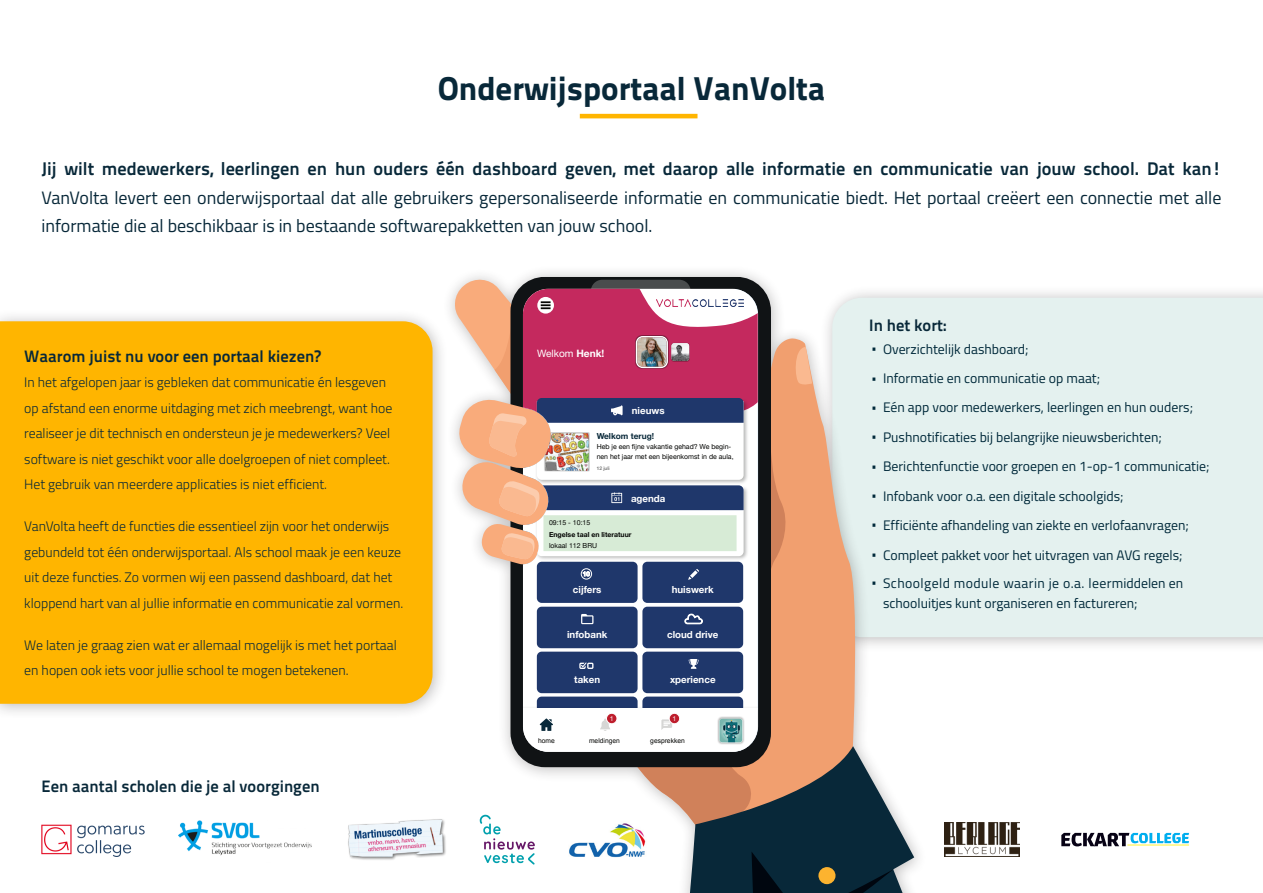
<style>
.page{position:relative;width:1263px;height:893px;background:#fff}
.page>*{position:absolute;margin:0;border:0;box-sizing:border-box;transform-origin:0 0}
.t1{font:33px "Titillium Text 25 L 999 wt";color:#082839}
.t2{font:18.3px "Titillium Text 25 L 800 wt";color:#082839}
.t3{font:18px/28.5px "Titillium";color:#082839}
.t4{font:16.5px "Titillium Text 25 L 800 wt";color:#082839}
.t5{font:300 13.8px/25.5px "Titillium";color:#082839}
.t6{font:13.8px/20.2px "Titillium";color:#00293a}
.t7{font:11.25px "Titillium Light Upright";color:#00293a}
.t8{font:10.2px "Helvetica Neue";color:#fff}
.t9{font:700 9.75px "Helvetica Neue";color:#fff}
.t10{font:700 8.4px "Helvetica Neue";color:#082839}
.t11{font:6.9px/11.1px "Helvetica Neue";color:#040503}
.t12{font:6.6px "Arial";color:#040503}
.t13{font:6.6px "Arial";color:#fff}
.t14{font:500 4.8px "Helvetica Neue";color:#666}
.s1{font-weight:700}
</style>
<div class="page">
<img style="left:178px;top:820px;width:134px;height:36px">
<div style="left:819px;top:285px;width:444px;height:368px;background:#231f20;opacity:.3"></div>
<div style="left:955px;top:298px;width:308px;height:339px;background:#e4f1ef"></div>
<div style="left:443px;top:264px;width:512px;height:629px;background:#231f20;opacity:.3"></div>
<svg style="left:543px;top:338px;width:317px;height:555px"></svg>
<div style="left:510px;top:277px;width:261px;height:490px;background:#101315;border-radius:34px"></div>
<svg style="left:619px;top:736px;width:331px;height:157px"></svg>
<div style="left:818px;top:867px;width:18px;height:17px;background:#fcb32f;border-radius:50%"></div>
<hr style="left:580px;top:114px;width:117px;height:4px;background:#ffb500">
<svg style="left:523px;top:637px;width:235px;height:69px;background:#f0f2f5"></svg>
<div style="left:537px;top:607px;width:101px;height:41px;background:#1f376b;border-radius:5px"></div>
<div style="left:537px;top:652px;width:101px;height:41px;background:#1f376b;border-radius:5px"></div>
<div style="left:537px;top:697px;width:101px;height:41px;background:#1f376b;border-radius:5px"></div>
<div style="left:642px;top:697px;width:101px;height:41px;background:#1f376b;border-radius:5px"></div>
<div style="left:642px;top:607px;width:101px;height:41px;background:#1f376b;border-radius:5px"></div>
<div style="left:642px;top:652px;width:101px;height:41px;background:#1f376b;border-radius:5px"></div>
<svg style="left:689px;top:659px;width:9px;height:10px"></svg>
<svg style="left:579px;top:662px;width:14px;height:7px"></svg>
<div style="left:523px;top:706px;width:235px;height:46px;background:#040503;opacity:.2"></div>
<div style="left:523px;top:709px;width:235px;height:43px;background:#fff"></div>
<svg style="left:540px;top:718px;width:13px;height:13px"></svg>
<svg style="left:600px;top:718px;width:10px;height:13px"></svg>
<div style="left:606px;top:713px;width:11px;height:11px;background:#be1d2c;border-radius:50%"></div>
<div style="left:606px;top:713px;width:11px;height:11px;border:1px solid #fff;border-radius:50%"></div>
<div style="left:717px;top:716px;width:28px;height:29px;background:#040503;opacity:.4"></div>
<img style="left:719px;top:718px;width:24px;height:25px">
<svg style="left:661px;top:719px;width:11px;height:11px"></svg>
<div style="left:669px;top:713px;width:11px;height:11px;background:#be1d2c;border-radius:50%"></div>
<div style="left:669px;top:713px;width:11px;height:11px;border:1px solid #fff;border-radius:50%"></div>
<svg style="left:455px;top:277px;width:357px;height:360px"></svg>
<div style="left:544px;top:432px;width:46px;height:40px;background:#040503;opacity:.5"></div>
<img style="left:545px;top:433px;width:44px;height:38px">
<img style="left:42px;top:824px;width:103px;height:33px">
<img style="left:944px;top:823px;width:75px;height:33px">
<img style="left:568px;top:822px;width:79px;height:35px">
<svg style="left:1061px;top:833px;width:128px;height:13px"></svg>
<hr style="left:1127px;top:844px;width:62px;height:1px;background:#fff226">
<img style="left:348px;top:819px;width:98px;height:41px">
<svg style="left:480px;top:815px;width:55px;height:49px"></svg>
<div style="left:0;top:308px;width:448px;height:411px;background:#231f20;opacity:.3"></div>
<div style="left:0;top:321px;width:432px;height:383px;background:#ffb500"></div>
<p class="t1" style="left:438px;top:62px;width:389px">Onderwijsportaal VanVolta</p>
<p class="t2" style="left:42px;top:155px;width:1181px">Jij wilt medewerkers, leerlingen en hun ouders één dashboard geven, met daarop alle informatie en communicatie van jouw school. Dat kan!</p>
<p class="t3" style="left:42px;top:182px;width:1181px">VanVolta levert een onderwijsportaal dat alle gebruikers gepersonaliseerde informatie en communicatie biedt. Het portaal creëert een connectie met alle informatie die al beschikbaar is in bestaande softwarepakketten van jouw school.</p>
<p class="t4" style="left:24px;top:343px;width:298px">Waarom juist nu voor een portaal kiezen?</p>
<p class="t5" style="left:24px;top:369px;width:369px">In het afgelopen jaar is gebleken dat communicatie én lesgeven op afstand een enorme uitdaging met zich meebrengt, want hoe realiseer je dit technisch en ondersteun je je medewerkers? Veel software is niet geschikt voor alle doelgroepen of niet compleet.<br>Het gebruik van meerdere applicaties is niet efficient.</p>
<p class="t5" style="left:24px;top:513px;width:380px">VanVolta heeft de functies die essentieel zijn voor het onderwijs gebundeld tot één onderwijsportaal. Als school maak je een keuze uit deze functies. Zo vormen wij een passend dashboard, dat het kloppend hart van al jullie informatie en communicatie zal vormen.</p>
<p class="t5" style="left:24px;top:632px;width:374px">We laten je graag zien wat er allemaal mogelijk is met het portaal</p>
<p class="t5" style="left:24px;top:657px;width:326px">en hopen ook iets voor jullie school te mogen betekenen.</p>
<p class="t4" style="left:42px;top:773px;width:280px">Een aantal scholen die je al voorgingen</p>
<p class="t8" style="left:537px;top:346px;width:69px">Welkom <span class="s1">Henk!</span></p>
<p class="t9" style="left:632px;top:403px;width:34px">nieuws</p>
<p class="t10" style="left:597px;top:430px;width:59px">Welkom terug!</p>
<p class="t11" style="left:597px;top:442px;width:138px;line-height:9.8px">Heb je een fijne vakantie gehad? We begin&shy;nen het jaar met een bijeenkomst in de aula,</p>
<p class="t14" style="left:597px;top:464px;width:15px">12 juli</p>
<p class="t9" style="left:631px;top:490px;width:36px">agenda</p>
<p class="t11" style="left:549px;top:518px;width:84px">09:15 - 10:15<br><span class="s1">Engelse taal en literatuur </span>lokaal 112 BRU</p>
<p class="t9" style="left:573px;top:582px;width:30px">cijfers</p>
<p class="t9" style="left:672px;top:582px;width:44px">huiswerk</p>
<p class="t9" style="left:567px;top:627px;width:42px">infobank</p>
<p class="t9" style="left:574px;top:672px;width:27px">taken</p>
<p class="t9" style="left:667px;top:627px;width:53px">cloud drive</p>
<p class="t9" style="left:670px;top:672px;width:47px">xperience</p>
<p class="t13" style="left:610px;top:714px;width:5px">1</p>
<p class="t12" style="left:538px;top:736px;width:18px">home</p>
<p class="t12" style="left:589px;top:736px;width:32px">meldingen</p>
<p class="t13" style="left:672px;top:714px;width:5px">1</p>
<p class="t12" style="left:650px;top:736px;width:36px">gesprekken</p>
<p class="t4" style="left:869px;top:313px;width:79px">In het kort:</p>
<p class="t6" style="left:883px;top:339px;width:147px">Overzichtelijk dashboard;</p>
<p class="t6" style="left:883px;top:368px;width:219px">Informatie en communicatie op maat;</p>
<p class="t6" style="left:883px;top:397px;width:312px">Eén app voor medewerkers, leerlingen en hun ouders;</p>
<p class="t6" style="left:883px;top:426px;width:280px">Pushnotificaties bij belangrijke nieuwsberichten;</p>
<p class="t6" style="left:883px;top:456px;width:328px">Berichtenfunctie voor groepen en 1-op-1 communicatie;</p>
<p class="t6" style="left:883px;top:485px;width:242px">Infobank voor o.a. een digitale schoolgids;</p>
<p class="t6" style="left:883px;top:514px;width:307px">Efficiënte afhandeling van ziekte en verlofaanvragen;</p>
<p class="t6" style="left:883px;top:544px;width:301px">Compleet pakket voor het uitvragen van AVG regels;</p>
<p class="t6" style="left:883px;top:572px;width:301px">Schoolgeld module waarin je o.a. leermiddelen en schooluitjes kunt organiseren en factureren;</p>
<p class="t7" style="left:871px;top:340px;width:7px">•</p>
<p class="t7" style="left:871px;top:370px;width:7px">•</p>
<p class="t7" style="left:871px;top:399px;width:7px">•</p>
<p class="t7" style="left:871px;top:428px;width:7px">•</p>
<p class="t7" style="left:871px;top:458px;width:7px">•</p>
<p class="t7" style="left:871px;top:487px;width:7px">•</p>
<p class="t7" style="left:871px;top:516px;width:7px">•</p>
<p class="t7" style="left:871px;top:545px;width:7px">•</p>
<p class="t7" style="left:871px;top:574px;width:7px">•</p>
</div>
